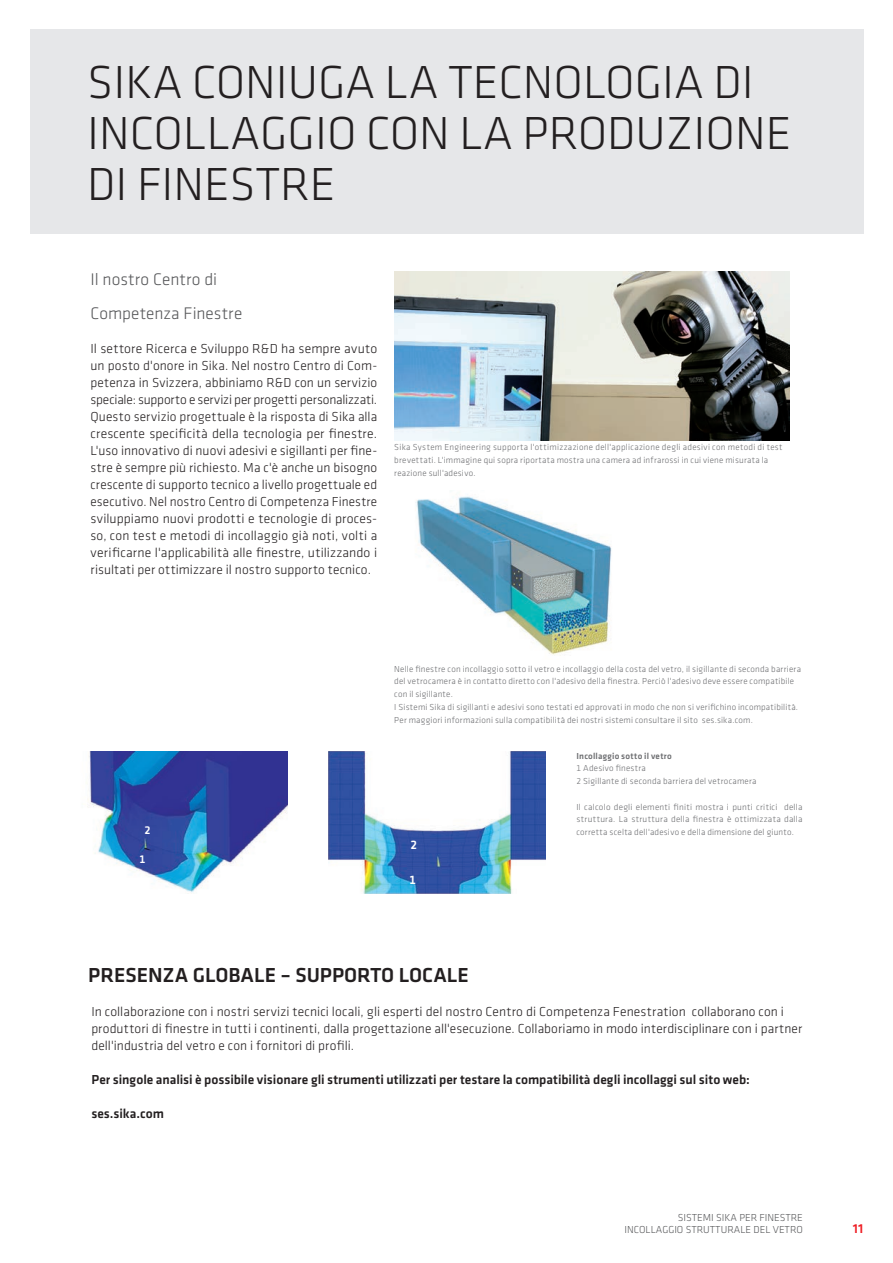
<style>
.page{position:relative;width:893px;height:1263px;background:#fff}
.page>*{position:absolute;margin:0;border:0;box-sizing:border-box;transform-origin:0 0}
.t1{font:300 48px/51px "Klavika";color:#231f20}
.t2{font:500 21px "Klavika";color:#231f20}
.t3{font:300 17.4px/34px "Klavika";letter-spacing:.005em;color:#57585a}
.t4{font:300 13.5px/17px "Klavika";letter-spacing:.01em;color:#231f20;text-align:justify}
.t5{font:500 13.5px "Klavika";color:#231f20}
.t6{font:500 13.5px "Klavika";color:#ee1d23}
.t7{font:500 12.75px "Klavika";color:#fff}
.t8{font:500 11.7px "Klavika";color:#fff}
.t9{font:300 10.5px/12.6px "Klavika";color:#57585a;text-align:right}
.t10{font:300 9px/12.8px "Klavika";letter-spacing:.025em;color:#6c6d70}
.t11{font:500 9px "Klavika";color:#6c6d70}
</style>
<div class="page">
<img style="left:394px;top:271px;width:396px;height:169px">
<img style="left:415px;top:496px;width:197px;height:160px">
<img style="left:87px;top:752px;width:200px;height:141px">
<img style="left:328px;top:752px;width:217px;height:142px">
<div style="left:30px;top:30px;width:833px;height:204px;background:#e6e7e9"></div>
<h1 class="t1" style="left:87px;top:56px;width:706px">SIKA CONIUGA LA TECNOLOGIA DI<br>INCOLLAGGIO CON LA PRODUZIONE<br>DI FINESTRE</h1>
<p class="t3" style="left:91px;top:262px;width:153px">Il nostro Centro di<br>Competenza Finestre</p>
<p class="t4" style="left:91px;top:340px;width:288px">Il settore Ricerca e Sviluppo R&amp;D ha sempre avuto un posto d'onore in Sika. Nel nostro Centro di Com&shy;petenza in Svizzera, abbiniamo R&amp;D con un servizio speciale: supporto e servizi per progetti personalizzati.<br>Questo servizio progettuale è la risposta di Sika alla crescente specificità della tecnologia per finestre.<br>L'uso innovativo di nuovi adesivi e sigillanti per fine&shy;stre è sempre più richiesto. Ma c'è anche un bisogno crescente di supporto tecnico a livello progettuale ed esecutivo. Nel nostro Centro di Competenza Finestre sviluppiamo nuovi prodotti e tecnologie di proces&shy;so, con test e metodi di incollaggio già noti, volti a verificarne l'applicabilità alle finestre, utilizzando i risultati per ottimizzare il nostro supporto tecnico.</p>
<p class="t10" style="left:394px;top:441px;width:390px">Sika System Engineering supporta l'ottimizzazione dell'applicazione degli adesivi con metodi di test brevettati. L'immagine qui sopra riportata mostra una camera ad infrarossi in cui viene misurata la reazione sull'adesivo.</p>
<p class="t8" style="left:145px;top:822px;width:8px">2</p>
<p class="t8" style="left:140px;top:851px;width:8px">1</p>
<p class="t10" style="left:394px;top:662px;width:408px">Nelle finestre con incollaggio sotto il vetro e incollaggio della costa del vetro, il sigillante di seconda barriera del vetrocamera è in contatto diretto con l'adesivo della finestra. Perciò l'adesivo deve essere compatibile con il sigillante.<br>I Sistemi Sika di sigillanti e adesivi sono testati ed approvati in modo che non si verifichino incompatibilità.<br>Per maggiori informazioni sulla compatibilità dei nostri sistemi consultare il sito ses.sika.com.</p>
<p class="t7" style="left:410px;top:836px;width:8px">2</p>
<p class="t7" style="left:409px;top:871px;width:8px">1</p>
<p class="t11" style="left:576px;top:749px;width:97px">Incollaggio sotto il vetro</p>
<p class="t10" style="left:576px;top:762px;width:182px">1 Adesivo finestra<br>2 Sigillante di seconda barriera del vetrocamera</p>
<p class="t10" style="left:576px;top:800px;width:227px;text-align:justify">Il calcolo degli elementi finiti mostra i punti critici della struttura. La struttura della finestra è ottimizzata dalla corretta scelta dell'adesivo e della dimensione del giunto.</p>
<h2 class="t2" style="left:88px;top:961px;width:382px">PRESENZA GLOBALE – SUPPORTO LOCALE</h2>
<p class="t4" style="left:91px;top:1003px;width:712px;text-align:left">In collaborazione con i nostri servizi tecnici locali, gli esperti del nostro Centro di Competenza Fenestration collaborano con i produttori di finestre in tutti i continenti, dalla progettazione all'esecuzione. Collaboriamo in modo interdisciplinare con i partner dell'industria del vetro e con i fornitori di profili.</p>
<p class="t5" style="left:91px;top:1071px;width:660px">Per singole analisi è possibile visionare gli strumenti utilizzati per testare la compatibilità degli incollaggi sul sito web:</p>
<p class="t5" style="left:91px;top:1105px;width:74px">ses.sika.com</p>
<p class="t9" style="left:624px;top:1211px;width:180px">SISTEMI SIKA PER FINESTRE<br>INCOLLAGGIO STRUTTURALE DEL VETRO</p>
<p class="t6" style="left:853px;top:1219px;width:12px">11</p>
</div>
